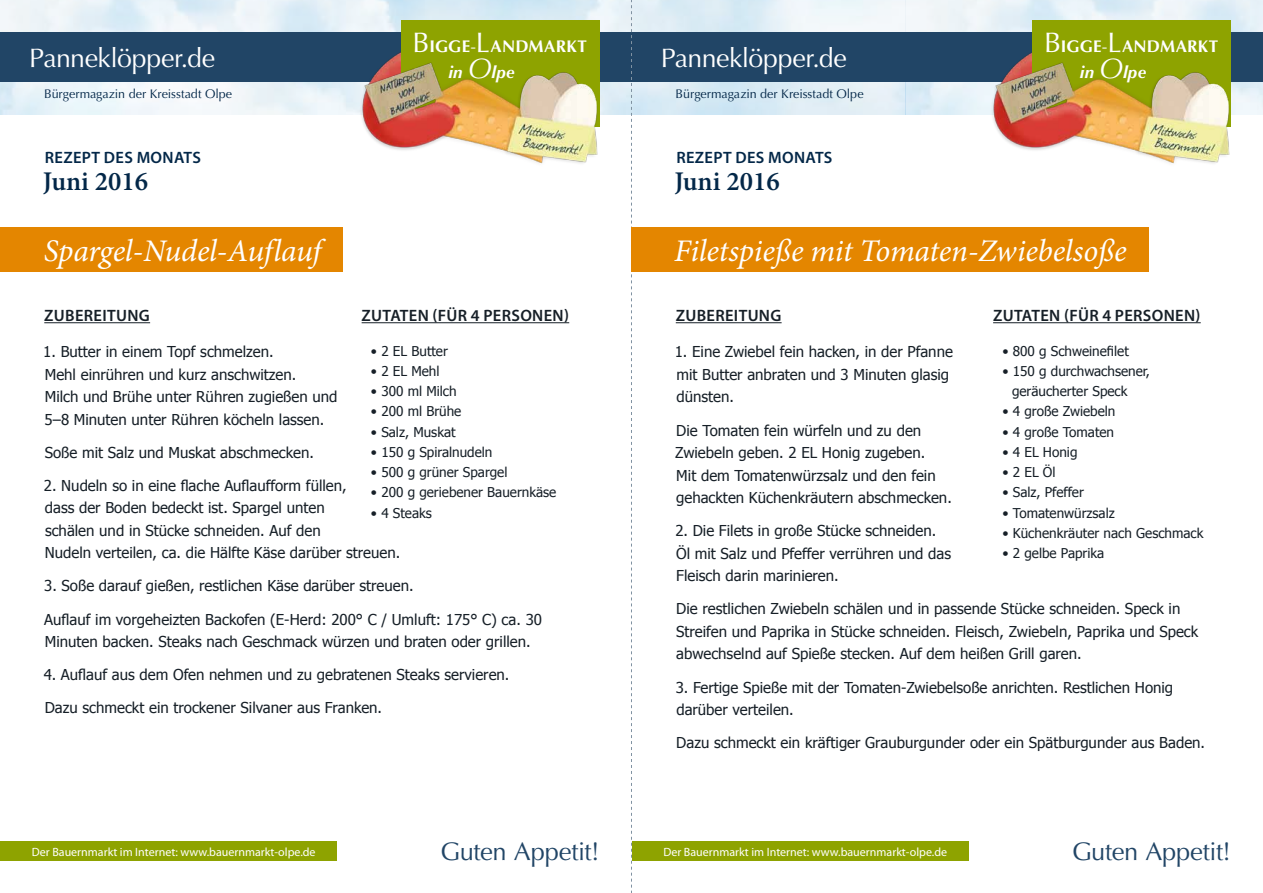
<style>
.page{position:relative;width:1263px;height:893px;background:#fff}
.page>*{position:absolute;margin:0;border:0;box-sizing:border-box;transform-origin:0 0}
.t1{font:italic 31.5px "Minion Pro";letter-spacing:-.01em;color:#fff}
.t2{font:600 27px "Minion Pro";color:#032748}
.t3{font:26.7px "Optima LT Std";letter-spacing:-.015em;color:#fff}
.t4{font:25.5px "Optima LT Std";letter-spacing:-.015em;color:#214566}
.t5{font:700 16.95px/25.5px "Optima LT Std";letter-spacing:.01em;color:#fff}
.t6{font:600 16.5px "Myriad Pro";letter-spacing:.02em;color:#161f27}
.t7{font:600 16.5px "Myriad Pro";letter-spacing:.02em;color:#032748}
.t8{font:15px/22.5px "Tahoma";color:#161f27}
.t9{font:13.5px/20.2px "Tahoma";color:#161f27}
.t10{font:12.6px "Optima LT Std";color:#032748}
.t11{font:12px "Myriad Pro";color:#fff}
.s1{font-weight:400;font-size:28.2px}
.s2{font-weight:400}
.s3{font-style:italic}
.s4{font-weight:400;font-style:italic;font-size:28.2px}
</style>
<div class="page">
<div style="left:632px;top:841px;width:336px;height:20px;background:#8ea300"></div>
<div style="left:0;top:841px;width:337px;height:20px;background:#8ea300"></div>
<img style="left:0;top:0;width:1263px;height:115px">
<div style="left:0;top:33px;width:1263px;height:49px;background:#214566"></div>
<img style="left:388px;top:52px;width:13px;height:9px">
<div style="left:401px;top:20px;width:199px;height:106px;background:#8ea300"></div>
<img style="left:358px;top:61px;width:247px;height:103px">
<img style="left:1019px;top:52px;width:13px;height:9px">
<div style="left:1032px;top:20px;width:199px;height:106px;background:#8ea300"></div>
<img style="left:990px;top:61px;width:246px;height:103px">
<svg style="left:631px;top:0;width:1px;height:893px"></svg>
<div style="left:0;top:227px;width:342px;height:44px;background:#e48600"></div>
<div style="left:631px;top:227px;width:518px;height:44px;background:#e48600"></div>
<hr style="left:44px;top:322px;width:106px;height:1px;background:#161f27">
<hr style="left:362px;top:322px;width:207px;height:1px;background:#161f27">
<hr style="left:676px;top:322px;width:106px;height:1px;background:#161f27">
<hr style="left:993px;top:322px;width:208px;height:1px;background:#161f27">
<p class="t5" style="left:448px;top:34px;width:140px;text-indent:-36px"><span class="s1">B</span>IGGE<span class="s2">-</span><span class="s1">L</span>ANDMARKT <span class="s3">in</span> <span class="s4">O</span><span class="s3">lpe</span></p>
<h3 class="t3" style="left:29px;top:42px;width:187px">Panneklöpper.de</h3>
<h3 class="t3" style="left:661px;top:42px;width:187px">Panneklöpper.de</h3>
<p class="t10" style="left:44px;top:86px;width:190px">Bürgermagazin der Kreisstadt Olpe</p>
<p class="t7" style="left:45px;top:147px;width:158px">REZEPT DES MONATS</p>
<h2 class="t2" style="left:43px;top:163px;width:107px">Juni 2016</h2>
<p class="t10" style="left:676px;top:86px;width:190px">Bürgermagazin der Kreisstadt Olpe</p>
<p class="t7" style="left:676px;top:147px;width:158px">REZEPT DES MONATS</p>
<h2 class="t2" style="left:674px;top:163px;width:107px">Juni 2016</h2>
<p class="t5" style="left:1080px;top:34px;width:140px;text-indent:-36px"><span class="s1">B</span>IGGE<span class="s2">-</span><span class="s1">L</span>ANDMARKT <span class="s3">in</span> <span class="s4">O</span><span class="s3">lpe</span></p>
<h1 class="t1" style="left:44px;top:229px;width:279px">Spargel-Nudel-Auflauf</h1>
<p class="t6" style="left:44px;top:305px;width:107px">ZUBEREITUNG</p>
<p class="t6" style="left:362px;top:305px;width:209px">ZUTATEN (FÜR 4 PERSONEN)</p>
<p class="t9" style="left:371px;top:340px;width:78px">• 2 EL Butter</p>
<p class="t9" style="left:371px;top:360px;width:70px">• 2 EL Mehl</p>
<p class="t9" style="left:371px;top:381px;width:87px">• 300 ml Milch</p>
<p class="t9" style="left:371px;top:401px;width:92px">• 200 ml Brühe</p>
<p class="t9" style="left:371px;top:421px;width:86px">• Salz, Muskat</p>
<p class="t9" style="left:371px;top:441px;width:123px">• 150 g Spiralnudeln</p>
<p class="t9" style="left:371px;top:462px;width:138px">• 500 g grüner Spargel</p>
<p class="t9" style="left:371px;top:482px;width:187px">• 200 g geriebener Bauernkäse</p>
<p class="t9" style="left:371px;top:502px;width:62px">• 4 Steaks</p>
<p class="t8" style="left:43px;top:340px;width:296px">1. Butter in einem Topf schmelzen.<br>Mehl einrühren und kurz anschwitzen.<br>Milch und Brühe unter Rühren zugießen und 5–8 Minuten unter Rühren köcheln lassen.</p>
<p class="t8" style="left:45px;top:440px;width:271px">Soße mit Salz und Muskat abschmecken.</p>
<p class="t8" style="left:44px;top:473px;width:358px">2. Nudeln so in eine flache Auflaufform füllen,<br>dass der Boden bedeckt ist. Spargel unten<br>schälen und in Stücke schneiden. Auf den<br>Nudeln verteilen, ca. die Hälfte Käse darüber streuen.</p>
<p class="t8" style="left:44px;top:574px;width:371px">3. Soße darauf gießen, restlichen Käse darüber streuen.</p>
<p class="t8" style="left:44px;top:607px;width:499px">Auflauf im vorgeheizten Backofen (E-Herd: 200° C / Umluft: 175° C) ca. 30<br>Minuten backen. Steaks nach Geschmack würzen und braten oder grillen.</p>
<p class="t8" style="left:44px;top:663px;width:467px">4. Auflauf aus dem Ofen nehmen und zu gebratenen Steaks servieren.</p>
<p class="t8" style="left:45px;top:696px;width:339px">Dazu schmeckt ein trockener Silvaner aus Franken.</p>
<h1 class="t1" style="left:674px;top:229px;width:454px">Filetspieße mit Tomaten-Zwiebelsoße</h1>
<p class="t6" style="left:676px;top:305px;width:107px">ZUBEREITUNG</p>
<p class="t6" style="left:993px;top:305px;width:209px">ZUTATEN (FÜR 4 PERSONEN)</p>
<p class="t9" style="left:1002px;top:340px;width:128px">• 800 g Schweinefilet</p>
<p class="t9" style="left:1012px;top:360px;width:139px;text-indent:-10px">• 150 g durchwachsener, geräucherter Speck</p>
<p class="t9" style="left:1002px;top:401px;width:114px">• 4 große Zwiebeln</p>
<p class="t9" style="left:1002px;top:421px;width:113px">• 4 große Tomaten</p>
<p class="t9" style="left:1002px;top:441px;width:77px">• 4 EL Honig</p>
<p class="t9" style="left:1002px;top:462px;width:55px">• 2 EL Öl</p>
<p class="t9" style="left:1002px;top:482px;width:83px">• Salz, Pfeffer</p>
<p class="t9" style="left:1002px;top:502px;width:114px">• Tomatenwürzsalz</p>
<p class="t9" style="left:1002px;top:522px;width:202px">• Küchenkräuter nach Geschmack</p>
<p class="t9" style="left:1002px;top:543px;width:103px">• 2 gelbe Paprika</p>
<p class="t8" style="left:675px;top:340px;width:280px">1. Eine Zwiebel fein hacken, in der Pfanne mit Butter anbraten und 3 Minuten glasig dünsten.</p>
<p class="t8" style="left:675px;top:418px;width:278px">Die Tomaten fein würfeln und zu den Zwiebeln geben. 2 EL Honig zugeben.<br>Mit dem Tomatenwürzsalz und den fein gehackten Küchenkräutern abschmecken.</p>
<p class="t8" style="left:675px;top:519px;width:277px">2. Die Filets in große Stücke schneiden.<br>Öl mit Salz und Pfeffer verrühren und das<br>Fleisch darin marinieren.</p>
<p class="t8" style="left:676px;top:597px;width:524px">Die restlichen Zwiebeln schälen und in passende Stücke schneiden. Speck in<br>Streifen und Paprika in Stücke schneiden. Fleisch, Zwiebeln, Paprika und Speck abwechselnd auf Spieße stecken. Auf dem heißen Grill garen.</p>
<p class="t8" style="left:676px;top:675px;width:499px">3. Fertige Spieße mit der Tomaten-Zwiebelsoße anrichten. Restlichen Honig darüber verteilen.</p>
<p class="t8" style="left:676px;top:731px;width:530px">Dazu schmeckt ein kräftiger Grauburgunder oder ein Spätburgunder aus Baden.</p>
<p class="t11" style="left:32px;top:844px;width:285px">Der Bauernmarkt im Internet: www.bauernmarkt-olpe.de</p>
<h3 class="t4" style="left:1072px;top:837px;width:161px">Guten Appetit!</h3>
<h3 class="t4" style="left:440px;top:837px;width:161px">Guten Appetit!</h3>
<p class="t11" style="left:663px;top:844px;width:285px">Der Bauernmarkt im Internet: www.bauernmarkt-olpe.de</p>
</div>
